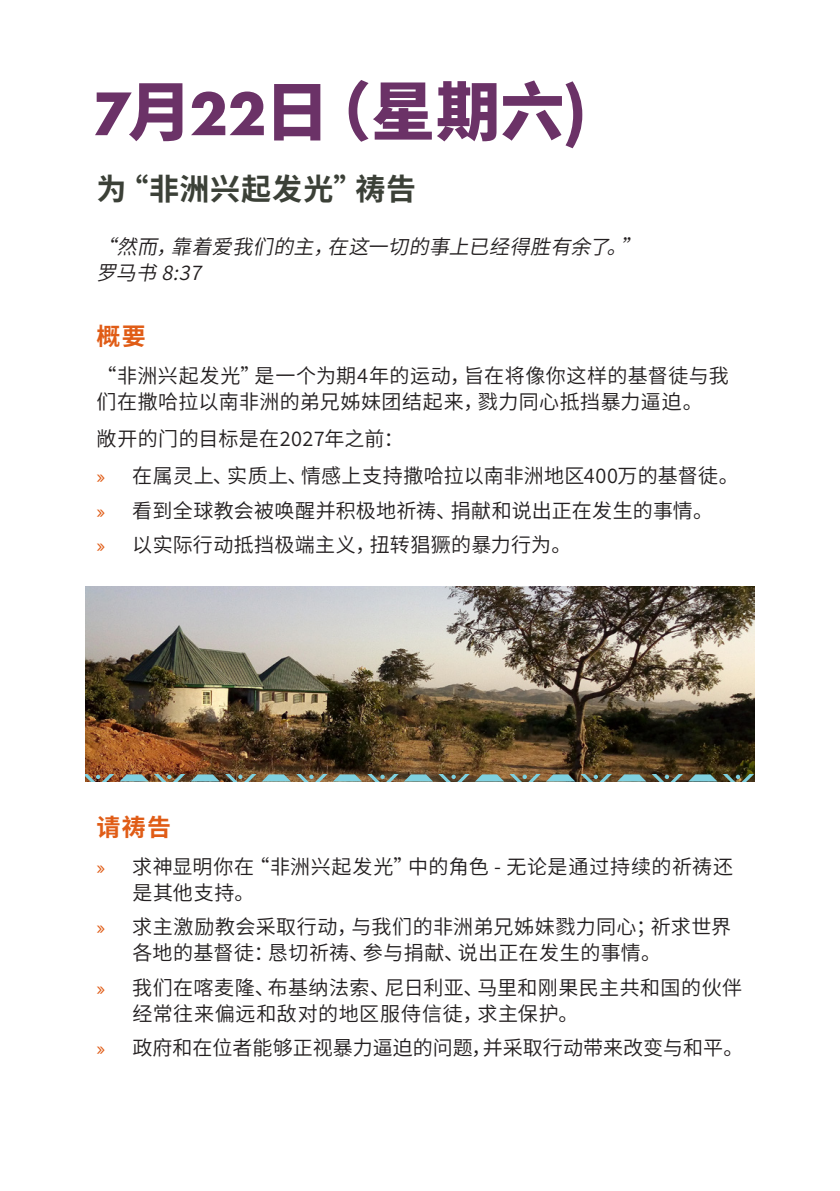
<style>
.page{position:relative;width:840px;height:1191px;background:#fff}
.page>*{position:absolute;margin:0;border:0;box-sizing:border-box;transform-origin:0 0}
.Date{font:800 64px "Source Han Sans SC";color:#6b3267}
.Subtitle-Demi{font:700 30px "Source Han Sans SC";letter-spacing:.025em;color:#3b4037}
.Pray{font:700 24px "Source Han Sans SC";color:#e05c16}
.Pray-2{font:20px/26px "Source Han Sans SC";letter-spacing:.02em;color:#231f20}
.Body_copy-Regular_le{font:italic 20px/26px "Source Han Sans SC";color:#231f20}
.Pray-3{font:20px "Source Han Sans SC";color:#231f20}
.s1{font-family:"Futura PT";font-weight:700}
.s2{font-family:"Proxima Nova";color:#e05c16}
</style>
<div class="page">
<img style="left:85px;top:587px;width:669px;height:187px">
<img style="left:85px;top:774px;width:669px;height:7px">
<p class="Date" style="left:91px;top:76px;width:497px"><span class="s1">7</span>月<span class="s1">22</span>日（星期六)</p>
<p class="Subtitle-Demi" style="left:96px;top:172px;width:321px">为“非洲兴起发光”祷告</p>
<p class="Body_copy-Regular_le" style="left:96px;top:234px;width:555px">“然而，靠着爱我们的主，在这一切的事上已经得胜有余了。”罗马书 8:37</p>
<p class="Pray" style="left:96px;top:323px;width:51px">概要</p>
<p class="Pray-2" style="left:96px;top:362px;width:633px">“非洲兴起发光”是一个为期4年的运动，旨在将像你这样的基督徒与我们在撒哈拉以南非洲的弟兄姊妹团结起来，戮力同心抵挡暴力逼迫。</p>
<p class="Pray-2" style="left:96px;top:426px;width:309px">敞开的门的目标是在2027年之前：</p>
<p class="Pray-2" style="left:96px;top:463px;width:643px"><span class="s2">»</span> 在属灵上、实质上、情感上支持撒哈拉以南非洲地区400万的基督徒。</p>
<p class="Pray-2" style="left:96px;top:498px;width:617px"><span class="s2">»</span> 看到全球教会被唤醒并积极地祈祷、捐献和说出正在发生的事情。</p>
<p class="Pray-2" style="left:96px;top:532px;width:476px"><span class="s2">»</span> 以实际行动抵挡极端主义，扭转猖獗的暴力行为。</p>
<p class="Pray" style="left:96px;top:814px;width:76px">请祷告</p>
<p class="Pray-2" style="left:132px;top:853px;width:601px;text-indent:-36px"><span class="s2">»</span> 求神显明你在“非洲兴起发光”中的角色 - 无论是通过持续的祈祷还是其他支持。</p>
<p class="Pray-2" style="left:132px;top:914px;width:599px;text-indent:-36px"><span class="s2">»</span> 求主激励教会采取行动，与我们的非洲弟兄姊妹戮力同心；祈求世界各地的基督徒：恳切祈祷、参与捐献、说出正在发生的事情。</p>
<p class="Pray-2" style="left:132px;top:974px;width:610px;text-indent:-36px"><span class="s2">»</span> 我们在喀麦隆、布基纳法索、尼日利亚、马里和刚果民主共和国的伙伴经常往来偏远和敌对的地区服侍信徒，求主保护。</p>
<p class="Pray-3" style="left:96px;top:1036px;width:648px"><span class="s2">»</span> 政府和在位者能够正视暴力逼迫的问题，并采取行动带来改变与和平。</p>
</div>
